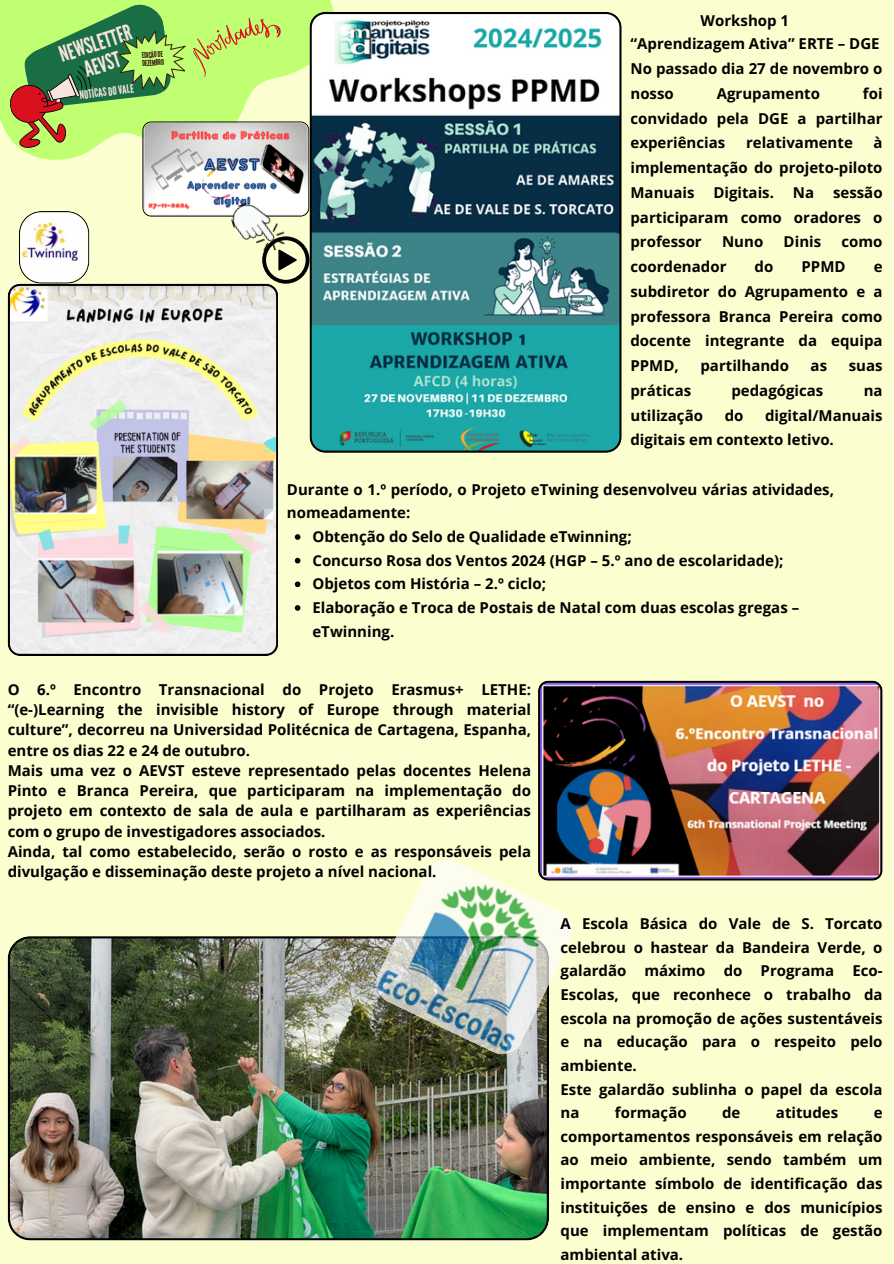
<style>
.page{position:relative;width:894px;height:1264px;background:#fff}
.page>*{position:absolute;margin:0;border:0;box-sizing:border-box;transform-origin:0 0}
.t1{font:21.75px/22.2px "League Gothic";color:#f6e4dd;text-align:center}
.t2{font:700 15px/23.7px "Open Sans";color:#000}
.t3{font:11.55px "League Gothic";color:#f6e4dd}
.t4{font:8.1px/8.1px "League Gothic";color:#391814}
</style>
<div class="page">
<div style="left:0;top:0;width:893px;height:1263px;background:#fbffcf"></div>
<svg style="left:295px;top:534px;width:5px;height:6px"></svg>
<svg style="left:295px;top:558px;width:5px;height:5px"></svg>
<svg style="left:295px;top:581px;width:5px;height:6px"></svg>
<svg style="left:295px;top:605px;width:5px;height:5px"></svg>
<img style="left:8px;top:284px;width:270px;height:372px">
<svg style="left:0;top:0;width:334px;height:134px"></svg>
<svg style="left:309px;top:12px;width:312px;height:441px;background:#599499"></svg>
<img style="left:8px;top:936px;width:541px;height:303px">
<img style="left:373px;top:859px;width:202px;height:198px">
<img style="left:538px;top:680px;width:344px;height:200px">
<svg style="left:7px;top:0;width:302px;height:284px"></svg>
<img style="left:227px;top:194px;width:61px;height:66px">
<h1 class="t1" style="left:56px;top:45px;width:77px;rotate:-18deg">NEWSLETTER<br>AEVST</h1>
<p class="t3" style="left:79px;top:88px;width:56px;rotate:-7deg">NOTÍCASDOVALE</p>
<p class="t4" style="left:141px;top:52px;width:23px;rotate:-4deg">EDIÇÃODE<br>DEZEMBRO</p>
<p class="t2" style="left:630px;top:8px;width:253px;line-height:24.3px;text-indent:70px">Workshop 1 “Aprendizagem Ativa” ERTE – DGE<br>No passado dia 27 de novembro o nosso</p>
<p class="t2" style="left:630px;top:81px;width:253px;line-height:24.8px;text-align:justify;text-indent:232px">foi convidado pela DGE a partilhar experiências</p>
<p class="t2" style="left:716px;top:81px;width:105px">Agrupamento</p>
<p class="t2" style="left:630px;top:130px;width:253px;line-height:24.8px;text-align:justify;text-indent:243px">à implementação do projeto-piloto Manuais</p>
<p class="t2" style="left:745px;top:131px;width:108px">relativamente</p>
<p class="t2" style="left:713px;top:180px;width:62px">Digitais.</p>
<p class="t2" style="left:792px;top:180px;width:23px">Na</p>
<p class="t2" style="left:630px;top:180px;width:253px;line-height:24.8px;text-align:justify;text-indent:202px">sessão participaram como oradores o professor</p>
<p class="t2" style="left:722px;top:230px;width:43px">Nuno</p>
<p class="t2" style="left:783px;top:230px;width:39px">Dinis</p>
<p class="t2" style="left:841px;top:230px;width:42px">como</p>
<p class="t2" style="left:630px;top:254px;width:97px">coordenador</p>
<p class="t2" style="left:754px;top:254px;width:20px">do</p>
<p class="t2" style="left:801px;top:254px;width:46px">PPMD</p>
<p class="t2" style="left:630px;top:254px;width:253px;line-height:24.8px;text-align:justify;text-indent:243px">e subdiretor do Agrupamento e a professora Branca Pereira como docente integrante da equipa PPMD,</p>
<p class="t2" style="left:700px;top:353px;width:90px">partilhando</p>
<p class="t2" style="left:810px;top:353px;width:18px">as</p>
<p class="t2" style="left:848px;top:353px;width:35px">suas</p>
<p class="t2" style="left:630px;top:378px;width:62px">práticas</p>
<p class="t2" style="left:731px;top:378px;width:93px">pedagógicas</p>
<p class="t2" style="left:863px;top:378px;width:20px">na</p>
<p class="t2" style="left:630px;top:403px;width:74px">utilização</p>
<p class="t2" style="left:724px;top:403px;width:20px">do</p>
<p class="t2" style="left:630px;top:402px;width:253px;line-height:24.8px;text-indent:134px">digital/Manuais digitais em contexto letivo.</p>
<p class="t2" style="left:287px;top:477px;width:548px">Durante o 1.º período, o Projeto eTwining desenvolveu várias atividades, nomeadamente:</p>
<p class="t2" style="left:312px;top:524px;width:321px">Obtenção do Selo de Qualidade eTwinning;</p>
<h1 class="t2" style="left:312px;top:548px;width:472px">Concurso Rosa dos Ventos 2024 (HGP – 5.º ano de escolaridade);</h1>
<p class="t2" style="left:312px;top:571px;width:235px">Objetos com História – 2.º ciclo;</p>
<p class="t2" style="left:312px;top:595px;width:488px">Elaboração e Troca de Postais de Natal com duas escolas gregas – eTwinning.</p>
<p class="t2" style="left:8px;top:679px;width:524px;line-height:20.2px">O 6.º Encontro Transnacional do Projeto Erasmus+ LETHE: “(e-)Learning the invisible history of Europe through material culture”, decorreu na Universidad Politécnica de Cartagena, Espanha, entre os dias 22 e 24 de outubro.<br>Mais uma vez o AEVST esteve representado pelas docentes Helena Pinto e Branca Pereira, que participaram na implementação do projeto em contexto de sala de aula e partilharam as experiências com o grupo de investigadores associados.<br>Ainda, tal como estabelecido, serão o rosto e as responsáveis pela divulgação e disseminação deste projeto a nível nacional.</p>
<p class="t2" style="left:560px;top:911px;width:323px">A Escola Básica do Vale de S. Torcato celebrou o hastear da Bandeira Verde, o galardão máximo do Programa Eco-<br>Escolas, que reconhece o trabalho da escola na promoção de ações sustentáveis e na educação para o respeito pelo ambiente.<br>Este galardão sublinha o papel da escola na</p>
<p class="t2" style="left:614px;top:1100px;width:73px">formação</p>
<p class="t2" style="left:722px;top:1100px;width:20px">de</p>
<p class="t2" style="left:775px;top:1100px;width:64px">atitudes</p>
<p class="t2" style="left:560px;top:1100px;width:323px;text-align:justify;text-indent:313px">e comportamentos responsáveis em relação ao meio ambiente, sendo também um importante símbolo de identificação das instituições de ensino e dos municípios que implementam políticas de gestão ambiental ativa.</p>
</div>
